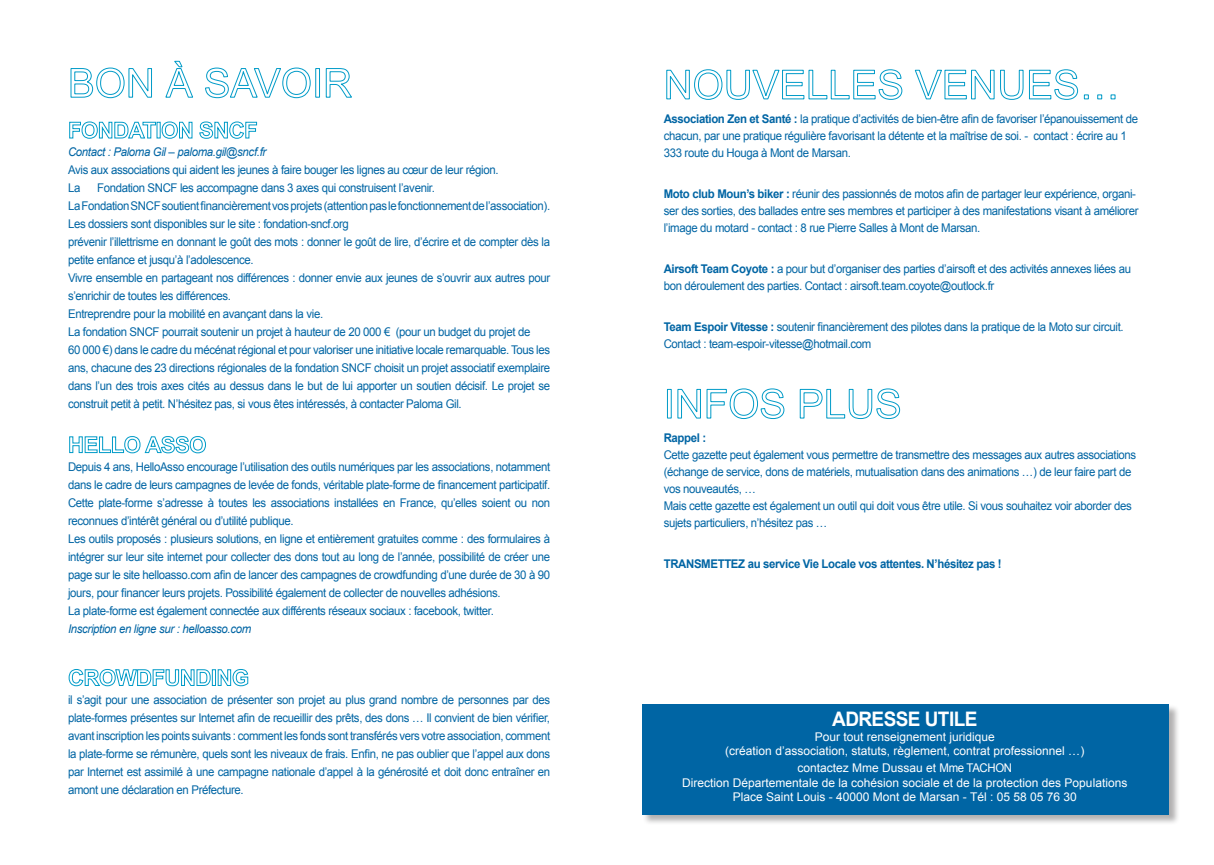
<style>
.page{position:relative;width:1214px;height:865px;background:#fff}
.page>*{position:absolute;margin:0;border:0;box-sizing:border-box;transform-origin:0 0}
.t1{font:700 20px "Arial";letter-spacing:-.03em;color:#fff;scale:.95 1}
.t2{font:12px/18px "Arial";letter-spacing:-.03em;color:#0065a4;scale:.95 1}
.t3{font:12px/14.4px "Arial";color:#fff;text-align:center}
.t4{font:italic 12px "Arial";letter-spacing:-.03em;color:#0065a4;scale:.95 1}
.t5{font:700 12px "Arial";letter-spacing:-.03em;color:#0065a4;scale:.95 1}
.s1{font-weight:700}
</style>
<div class="page">
<svg style="left:70px;top:67px;width:82px;height:32px"></svg>
<svg style="left:165px;top:60px;width:28px;height:38px"></svg>
<svg style="left:205px;top:67px;width:106px;height:32px"></svg>
<div style="left:315px;top:68px;width:5px;height:30px;border:1px solid #009bc8"></div>
<svg style="left:325px;top:68px;width:27px;height:30px"></svg>
<svg style="left:69px;top:121px;width:124px;height:18px"></svg>
<svg style="left:199px;top:121px;width:58px;height:18px"></svg>
<svg style="left:69px;top:436px;width:137px;height:18px"></svg>
<svg style="left:68px;top:669px;width:143px;height:18px"></svg>
<div style="left:212px;top:669px;width:4px;height:17px;border:1px solid #009bc8"></div>
<svg style="left:217px;top:669px;width:32px;height:17px"></svg>
<div style="left:642px;top:704px;width:537px;height:121px;background:#231f20;opacity:.35"></div>
<div style="left:642px;top:703px;width:526px;height:111px;background:#0065a4"></div>
<svg style="left:666px;top:69px;width:236px;height:31px"></svg>
<svg style="left:914px;top:69px;width:201px;height:31px"></svg>
<div style="left:667px;top:389px;width:4px;height:29px;border:1px solid #009bc8"></div>
<svg style="left:677px;top:388px;width:107px;height:31px"></svg>
<svg style="left:799px;top:388px;width:101px;height:31px"></svg>
<p class="t4" style="left:68px;top:144px;width:210px">Contact : Paloma Gil – paloma.gil@sncf.fr</p>
<p class="t2" style="left:68px;top:161px;width:454px">Avis aux associations qui aident les jeunes à faire bouger les lignes au cœur de leur région.<br>La</p>
<p class="t2" style="left:68px;top:179px;width:509px;text-indent:29px">Fondation SNCF les accompagne dans 3 axes qui construisent l’avenir.<br>La Fondation SNCF soutient financièrement vos projets (attention pas le fonctionnement de l’association).<br>Les dossiers sont disponibles sur le site : fondation-sncf.org<br>prévenir l’illettrisme en donnant le goût des mots : donner le goût de lire, d’écrire et de compter dès la petite enfance et jusqu’à l’adolescence.<br>Vivre ensemble en partageant nos différences : donner envie aux jeunes de s’ouvrir aux autres pour s’enrichir de toutes les différences.<br>Entreprendre pour la mobilité en avançant dans la vie.<br>La fondation SNCF pourrait soutenir un projet à hauteur de 20 000 € (pour un budget du projet de<br>60 000 €) dans le cadre du mécénat régional et pour valoriser une initiative locale remarquable. Tous les ans, chacune des 23 directions régionales de la fondation SNCF choisit un projet associatif exemplaire dans l’un des trois axes cités au dessus dans le but de lui apporter un soutien décisif. Le projet se construit petit à petit. N’hésitez pas, si vous êtes intéressés, à contacter Paloma Gil.</p>
<p class="t2" style="left:68px;top:457px;width:509px">Depuis 4 ans, HelloAsso encourage l’utilisation des outils numériques par les associations, notamment dans le cadre de leurs campagnes de levée de fonds, véritable plate-forme de financement participatif.<br>Cette plate-forme s’adresse à toutes les associations installées en France, qu’elles soient ou non reconnues d’intérêt général ou d’utilité publique.<br>Les outils proposés : plusieurs solutions, en ligne et entièrement gratuites comme : des formulaires à intégrer sur leur site internet pour collecter des dons tout au long de l’année, possibilité de créer une page sur le site helloasso.com afin de lancer des campagnes de crowdfunding d’une durée de 30 à 90 jours, pour financer leurs projets. Possibilité également de collecter de nouvelles adhésions.<br>La plate-forme est également connectée aux différents réseaux sociaux : facebook, twitter.</p>
<p class="t4" style="left:68px;top:620px;width:194px">Inscription en ligne sur : helloasso.com</p>
<p class="t2" style="left:68px;top:690px;width:509px;text-align:justify">il s’agit pour une association de présenter son projet au plus grand nombre de personnes par des plate-formes présentes sur Internet afin de recueillir des prêts, des dons … Il convient de bien vérifier, avant inscription les points suivants : comment les fonds sont transférés vers votre association, comment la plate-forme se rémunère, quels sont les niveaux de frais. Enfin, ne pas oublier que l’appel aux dons par Internet est assimilé à une campagne nationale d’appel à la générosité et doit donc entraîner en amont une déclaration en Préfecture.</p>
<p class="t2" style="left:663px;top:110px;width:501px;line-height:17px"><span class="s1">Association Zen et Santé :</span> la pratique d’activités de bien-être afin de favoriser l’épanouissement de chacun, par une pratique régulière favorisant la détente et la maîtrise de soi. - contact : écrire au 1<br>333 route du Houga à Mont de Marsan.</p>
<p class="t2" style="left:663px;top:185px;width:501px;line-height:17px"><span class="s1">Moto club Moun’s biker :</span> réunir des passionnés de motos afin de partager leur expérience, organi&shy;ser des sorties, des ballades entre ses membres et participer à des manifestations visant à améliorer l’image du motard - contact : 8 rue Pierre Salles à Mont de Marsan.</p>
<p class="t2" style="left:663px;top:260px;width:493px;line-height:17px"><span class="s1">Airsoft Team Coyote :</span> a pour but d’organiser des parties d’airsoft et des activités annexes liées au bon déroulement des parties. Contact : airsoft.team.coyote@outlock.fr</p>
<p class="t2" style="left:663px;top:318px;width:485px;line-height:17px"><span class="s1">Team Espoir Vitesse :</span> soutenir financièrement des pilotes dans la pratique de la Moto sur circuit.<br>Contact : team-espoir-vitesse@hotmail.com</p>
<p class="t5" style="left:663px;top:430px;width:46px">Rappel :</p>
<p class="t2" style="left:663px;top:446px;width:499px;line-height:17px">Cette gazette peut également vous permettre de transmettre des messages aux autres associations (échange de service, dons de matériels, mutualisation dans des animations …) de leur faire part de vos nouveautés, …<br>Mais cette gazette est également un outil qui doit vous être utile. Si vous souhaitez voir aborder des sujets particuliers, n’hésitez pas …</p>
<p class="t5" style="left:663px;top:556px;width:33px">TRANSM</p>
<p class="t5" style="left:710px;top:556px;width:308px">ETTEZ au service Vie Locale vos attentes. N’hésitez pas !</p>
<h1 class="t1" style="left:832px;top:706px;width:154px">ADRESSE UTI LE</h1>
<p class="t3" style="left:725px;top:729px;width:360px">Pour tout renseignement juridique<br>(création d’association, statuts, règlement, contrat professionnel …)</p>
<p class="t3" style="left:682px;top:761px;width:446px">contactez Mme Dussau et Mme TACHON<br>Direction Départementale de la cohésion sociale et de la protection des Populations<br>Place Saint Louis - 40000 Mont de Marsan - Tél : 05 58 05 76 30</p>
</div>
